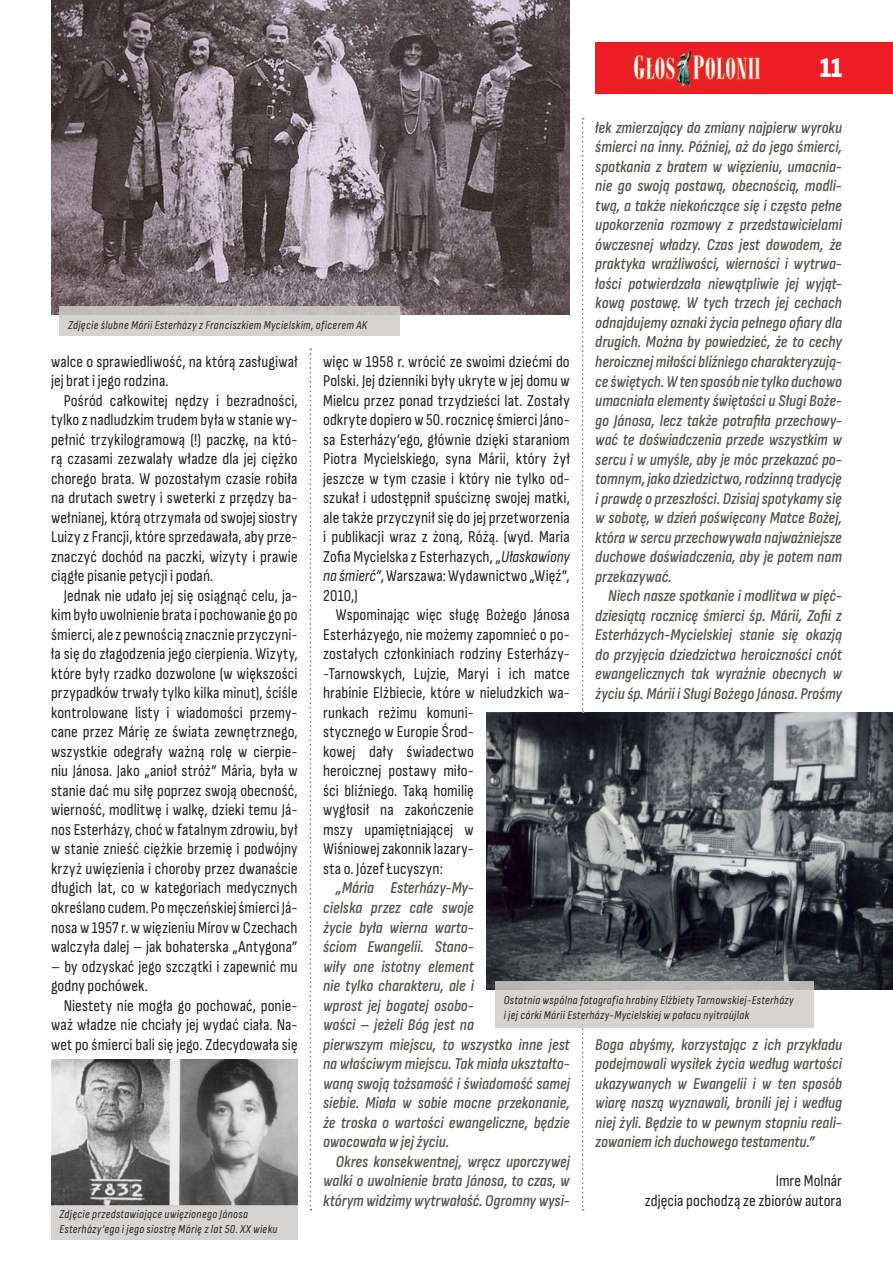
<style>
.page{position:relative;width:893px;height:1263px;background:#fff}
.page>*{position:absolute;margin:0;border:0;box-sizing:border-box;transform-origin:0 0}
.t1{font:900 extra-condensed 28.5px "Sofia Sans";color:#fff}
.t2{font:16.5px/19.5px "Sofia Sans Condensed";letter-spacing:.005em;color:#231f20;text-align:justify}
.t3{font:italic 600 16.5px/19.5px "Sofia Sans Condensed";letter-spacing:.005em;color:#53534e;text-align:justify}
.t4{font:italic 12px/15px "Sofia Sans Condensed";letter-spacing:.035em;color:#231f20}
.s1{font-style:italic}
</style>
<div class="page">
<img style="left:51px;top:1060px;width:247px;height:145px">
<img style="left:487px;top:713px;width:406px;height:276px">
<img style="left:51px;top:0;width:519px;height:315px">
<svg style="left:310px;top:349px;width:1px;height:861px"></svg>
<svg style="left:582px;top:118px;width:2px;height:595px"></svg>
<svg style="left:582px;top:1028px;width:2px;height:182px"></svg>
<svg style="left:495px;top:981px;width:319px;height:47px;background:#d1cfcd"></svg>
<div style="left:51px;top:1205px;width:247px;height:34px;background:#d6d4d2"></div>
<div style="left:60px;top:306px;width:340px;height:30px;background:linear-gradient(to bottom,#c4c0bf,#dbdad8)"></div>
<img style="left:595px;top:43px;width:298px;height:50px">
<h1 class="t1" style="left:820px;top:49px;width:23px">11</h1>
<p class="t3" style="left:595px;top:118px;width:248px">łek zmierzający do zmiany najpierw wyroku śmierci na inny. Później, aż do jego śmierci, spotkania z bratem w więzieniu, umacnia&shy;nie go swoją postawą, obecnością, modli&shy;twą, a także niekończące się i często pełne upokorzenia rozmowy z przedstawicielami ówczesnej władzy. Czas jest dowodem, że praktyka wrażliwości, wierności i wytrwa&shy;łości potwierdzała niewątpliwie jej wyjąt&shy;kową postawę. W tych trzech jej cechach odnajdujemy oznaki życia pełnego ofiary dla drugich. Można by powiedzieć, że to cechy heroicznej miłości bliźniego charakteryzują&shy;ce świętych. W ten sposób nie tylko duchowo umacniała elementy świętości u Sługi Boże&shy;go Jánosa, lecz także potrafiła przechowy&shy;wać te doświadczenia przede wszystkim w sercu i w umyśle, aby je móc przekazać po&shy;tomnym, jako dziedzictwo, rodzinną tradycję i prawdę o przeszłości. Dzisiaj spotykamy się w sobotę, w dzień poświęcony Matce Bożej, która w sercu przechowywała najważniejsze duchowe doświadczenia, aby je potem nam przekazywać.</p>
<p class="t3" style="left:595px;top:586px;width:248px;text-indent:13px">Niech nasze spotkanie i modlitwa w pięć&shy;dziesiątą rocznicę śmierci śp. Márii, Zofii z Esterházych-Mycielskiej stanie się okazją do przyjęcia dziedzictwa heroiczności cnót ewangelicznych tak wyraźnie obecnych w życiu śp. Márii i Sługi Bożego Jánosa. Prośmy</p>
<p class="t4" style="left:68px;top:317px;width:301px">Zdjęcie ślubne Márii Esterházy z Franciszkiem Mycielskim, oficerem AK</p>
<p class="t2" style="left:51px;top:352px;width:248px">walce o sprawiedliwość, na którą zasługiwał jej brat i jego rodzina.</p>
<p class="t2" style="left:51px;top:391px;width:248px;text-indent:13px">Pośród całkowitej nędzy i bezradności, tylko z nadludzkim trudem była w stanie wy&shy;pełnić trzykilogramową (!) paczkę, na któ&shy;rą czasami zezwalały władze dla jej ciężko chorego brata. W pozostałym czasie robiła na drutach swetry i sweterki z przędzy ba&shy;wełnianej, którą otrzymała od swojej siostry Luizy z Francji, które sprzedawała, aby prze&shy;znaczyć dochód na paczki, wizyty i prawie ciągłe pisanie petycji i podań.</p>
<p class="t2" style="left:51px;top:586px;width:248px;text-indent:13px">Jednak nie udało jej się osiągnąć celu, ja&shy;kim było uwolnienie brata i pochowanie go po śmierci, ale z pewnością znacznie przyczyni&shy;ła się do złagodzenia jego cierpienia. Wizyty, które były rzadko dozwolone (w większości przypadków trwały tylko kilka minut), ściśle kontrolowane listy i wiadomości przemy&shy;cane przez Márię ze świata zewnętrznego, wszystkie odegrały ważną rolę w cierpie&shy;niu Jánosa. Jako „anioł stróż” Mária, była w stanie dać mu siłę poprzez swoją obecność, wierność, modlitwę i walkę, dzieki temu Já&shy;nos Esterházy, choć w fatalnym zdrowiu, był w stanie znieść ciężkie brzemię i podwójny krzyż uwięzienia i choroby przez dwanaście długich lat, co w kategoriach medycznych określano cudem. Po męczeńskiej śmierci Já&shy;nosa w 1957 r. w więzieniu Mírov w Czechach walczyła dalej – jak bohaterska „Antygona”</p>
<p class="t2" style="left:51px;top:956px;width:248px">– by odzyskać jego szczątki i zapewnić mu godny pochówek.</p>
<p class="t2" style="left:51px;top:995px;width:248px;text-indent:13px">Niestety nie mogła go pochować, ponie&shy;waż władze nie chciały jej wydać ciała. Na&shy;wet po śmierci bali się jego. Zdecydowała się</p>
<p class="t2" style="left:323px;top:352px;width:248px">więc w 1958 r. wrócić ze swoimi dziećmi do Polski. Jej dzienniki były ukryte w jej domu w Mielcu przez ponad trzydzieści lat. Zostały odkryte dopiero w 50. rocznicę śmierci Jáno&shy;sa Esterházy’ego, głównie dzięki staraniom Piotra Mycielskiego, syna Márii, który żył jeszcze w tym czasie i który nie tylko od&shy;szukał i udostępnił spuściznę swojej matki, ale także przyczynił się do jej przetworzenia i publikacji wraz z żoną, Różą. (wyd. Maria Zofia Mycielska z Esterhazych, „<span class="s1">Ułaskawiony na śmierć”</span>, Warszawa: Wydawnictwo „Więź”, 2010,)</p>
<p class="t2" style="left:323px;top:605px;width:248px;text-align:left;text-indent:13px">Wspominając więc sługę Bożego Jánosa<br>Esterházyego, nie możemy zapomnieć o po&shy;zostałych członkiniach rodziny Esterházy--Tarnowskych, Lujzie, Maryi i ich matce hrabinie Elżbiecie, które w nieludzkich wa&shy;runkach reżimu komuni-<br>stycznego w Europie Środ-<br>kowej dały świadectwo<br>heroicznej postawy miło-<br>ści bliźniego. Taką homilię<br>wygłosił na zakończenie<br>mszy upamiętniającej w<br>Wiśniowej zakonnik lazary-<br>sta o. Józef Łucyszyn:</p>
<p class="t3" style="left:323px;top:878px;width:248px;text-align:left;text-indent:13px">„Mária Esterházy-My-<br>cielska przez całe swoje<br>życie była wierna warto-<br>ściom Ewangelii. Stano-<br>wiły one istotny element<br>nie tylko charakteru, ale i<br>wprost jej bogatej osobo-<br>wości – jeżeli Bóg jest na<br>pierwszym miejscu, to wszystko inne jest na właściwym miejscu. Tak miała ukształto&shy;waną swoją tożsamość i świadomość samej siebie. Miała w sobie mocne przekonanie, że troska o wartości ewangeliczne, będzie owocowała w jej życiu.</p>
<p class="t3" style="left:323px;top:1151px;width:248px;text-indent:13px">Okres konsekwentnej, wręcz uporczywej walki o uwolnienie brata Jánosa, to czas, w którym widzimy wytrwałość. Ogromny wysi-</p>
<p class="t4" style="left:504px;top:993px;width:292px">Ostatnia wspólna fotografia hrabiny Elżbiety Tarnowskiej-Esterházy i jej córki Márii Esterházy-Mycielskiej w pałacu nyitraújlak</p>
<p class="t3" style="left:595px;top:1034px;width:248px">Boga abyśmy, korzystając z ich przykładu podejmowali wysiłek życia według wartości ukazywanych w Ewangelii i w ten sposób wiarę naszą wyznawali, bronili jej i według niej żyli. Będzie to w pewnym stopniu reali&shy;zowaniem ich duchowego testamentu.”</p>
<p class="t2" style="left:645px;top:1171px;width:199px;text-align:right">Imre Molnár<br>zdjęcia pochodzą ze zbiorów autora</p>
<p class="t4" style="left:60px;top:1207px;width:219px">Zdjęcie przedstawiające uwięzionego Jánosa<br>Esterházy’ego i jego siostrę Márię z lat 50. XX wieku</p>
</div>
